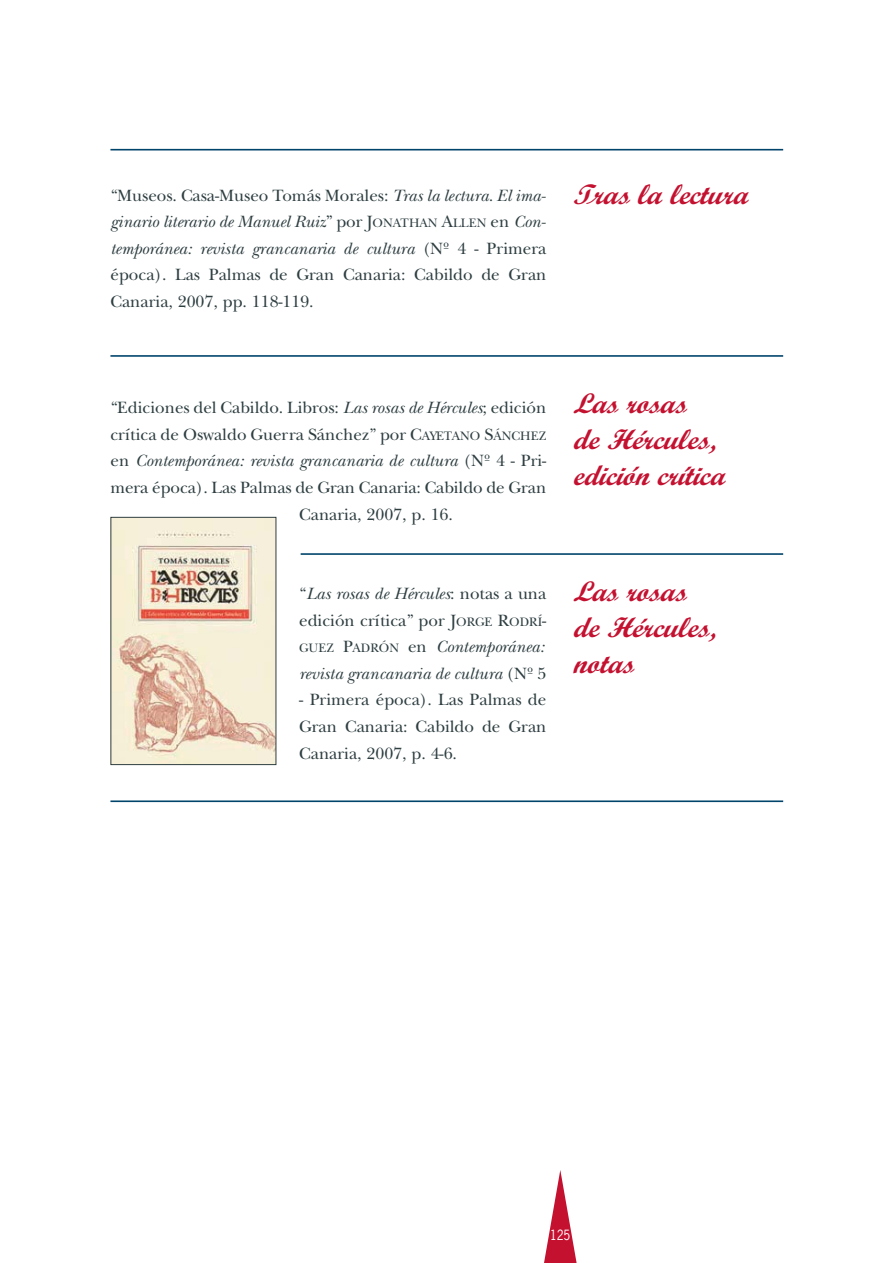
<style>
.page{position:relative;width:893px;height:1263px;background:#fff}
.page>*{position:absolute;margin:0;border:0;box-sizing:border-box;transform-origin:0 0}
.t1{font:italic 700 28.5px/36px "Script";color:#c41130}
.t2{font:17.1px/26.5px "New Baskerville";color:#2e3e41;text-align:justify}
.t3{font:italic 17.1px/26.5px "New Baskerville";color:#2e3e41;text-align:justify}
.t4{font:13.35px "News Gothic";color:#fff;scale:.9 1}
.s1{font-style:italic}
.s2{font-size:12.75px}
.s3{font-style:normal}
.s4{font-style:normal;font-size:12.75px}
</style>
<div class="page">
<svg style="left:544px;top:1170px;width:33px;height:93px"></svg>
<hr style="left:110px;top:355px;width:673px;height:2px;background:#00446b">
<hr style="left:110px;top:149px;width:673px;height:1px;background:#00446b">
<hr style="left:300px;top:553px;width:483px;height:2px;background:#00446b">
<hr style="left:110px;top:800px;width:673px;height:2px;background:#00446b">
<img style="left:112px;top:519px;width:162px;height:244px">
<div style="left:110px;top:517px;width:166px;height:248px;border:1px solid #2e3e41"></div>
<p class="t2" style="left:110px;top:184px;width:437px">“Museos. Casa-Museo Tomás Morales: <span class="s1">Tras la lectura. El ima&shy;ginario literario de Manuel Ruiz</span>” por J<span class="s2">ONATHAN</span> A<span class="s2">LLEN</span> en <span class="s1">Con&shy;temporánea: revista grancanaria de cultura</span> (Nº 4 - Primera época). Las Palmas de Gran Canaria: Cabildo de Gran Canaria, 2007, pp. 118-119.</p>
<h1 class="t1" style="left:573px;top:180px;width:181px">Tras la lectura</h1>
<p class="t2" style="left:110px;top:397px;width:437px">“Ediciones del Cabildo. Libros: <span class="s1">Las rosas de Hércules</span>; edición</p>
<p class="t2" style="left:110px;top:423px;width:437px">crítica de Oswaldo Guerra Sánchez” por C<span class="s2">AYETANO</span> S<span class="s2">ÁNCHEZ</span></p>
<p class="t3" style="left:110px;top:450px;width:437px"><span class="s3">en</span> Contemporánea: revista grancanaria de cultura <span class="s3">(Nº 4 - Pri-</span></p>
<p class="t2" style="left:110px;top:476px;width:437px">mera época). Las Palmas de Gran Canaria: Cabildo de Gran</p>
<p class="t2" style="left:299px;top:503px;width:155px">Canaria, 2007, p. 16.</p>
<p class="t3" style="left:299px;top:583px;width:249px"><span class="s3">“</span>Las rosas de Hércules<span class="s3">: notas a una edición crítica” por J</span><span class="s4">ORGE</span> <span class="s3">R</span><span class="s4">ODRÍ</span><span class="s3">-</span><span class="s4">GUEZ</span> <span class="s3">P</span><span class="s4">ADRÓN</span> <span class="s3">en</span> Contemporánea: revista grancanaria de cultura <span class="s3">(Nº 5</span></p>
<p class="t2" style="left:299px;top:689px;width:249px">- Primera época). Las Palmas de Gran Canaria: Cabildo de Gran Canaria, 2007, p. 4-6.</p>
<h1 class="t1" style="left:573px;top:389px;width:158px">Las rosas<br>de Hércules, edición crítica</h1>
<h1 class="t1" style="left:573px;top:577px;width:149px">Las rosas de Hércules, notas</h1>
<p class="t4" style="left:550px;top:1229px;width:24px">125</p>
</div>
